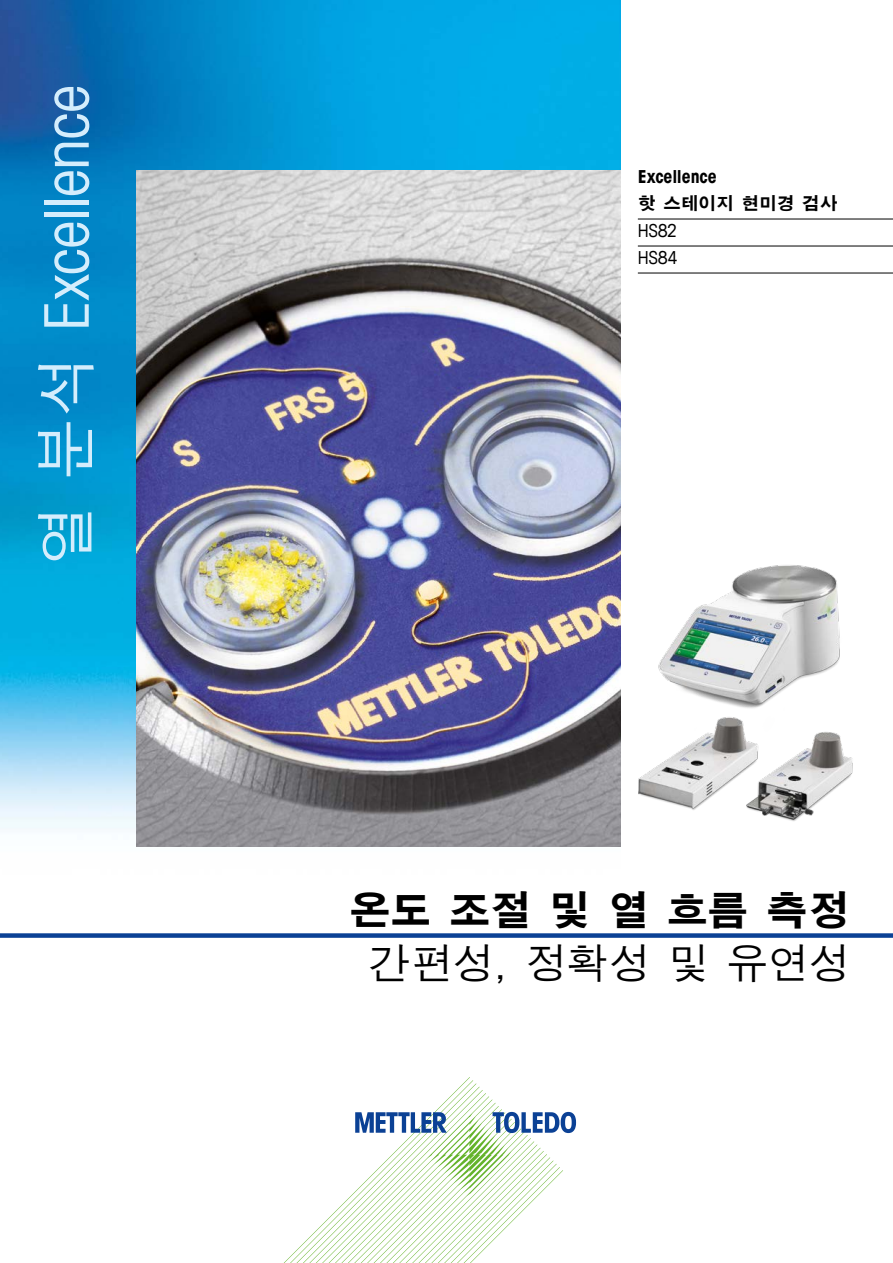
<style>
.page{position:relative;width:893px;height:1263px;background:#fff}
.page>*{position:absolute;margin:0;border:0;box-sizing:border-box;transform-origin:0 0}
.t1{font:condensed 61.5px "Avant Garde Com";letter-spacing:-.01em;color:#d4edfc}
.t2{font:500 42px "SM Gothic Std";letter-spacing:-.02em;color:#000}
.t3{font:700 42px "SM Gothic Std";letter-spacing:-.02em;color:#000}
.t4{font:700 condensed 18px "Avant Garde Com";letter-spacing:-.01em;color:#000}
.t5{font:700 18px "SM Gothic Std";letter-spacing:-.015em;color:#000}
.t6{font:condensed 18px/27px "Avant Garde Com";letter-spacing:-.005em;color:#000}
.s1{font-family:"SM Gothic Std";font-weight:500;font-stretch:normal}
</style>
<div class="page">
<img style="left:0;top:0;width:621px;height:847px">
<svg style="left:284px;top:1077px;width:292px;height:186px"></svg>
<div style="left:0;top:933px;width:893px;height:5px;background:#0b4195"></div>
<img style="left:136px;top:170px;width:485px;height:676px">
<hr style="left:638px;top:219px;width:255px;height:1px;background:#000">
<hr style="left:638px;top:246px;width:255px;height:1px;background:#000">
<hr style="left:638px;top:273px;width:255px;height:1px;background:#000">
<img style="left:658px;top:565px;width:182px;height:143px">
<svg style="left:785px;top:672px;width:55px;height:36px"></svg>
<img style="left:638px;top:717px;width:215px;height:104px">
<div style="left:628px;top:703px;width:59px;height:39px;background:#fff"></div>
<p class="t1" style="left:29px;top:566px;width:482px;rotate:-90deg"><span class="s1">열 분석</span> Excellence</p>
<p class="t4" style="left:638px;top:165px;width:80px">Excellence</p>
<p class="t5" style="left:638px;top:194px;width:201px">핫 스테이지 현미경 검사</p>
<p class="t6" style="left:638px;top:217px;width:41px">HS82<br>HS84</p>
<p class="t3" style="left:349px;top:889px;width:503px">온도 조절 및 열 흐름 측정</p>
<p class="t2" style="left:369px;top:941px;width:483px">간편성, 정확성 및 유연성</p>
</div>
